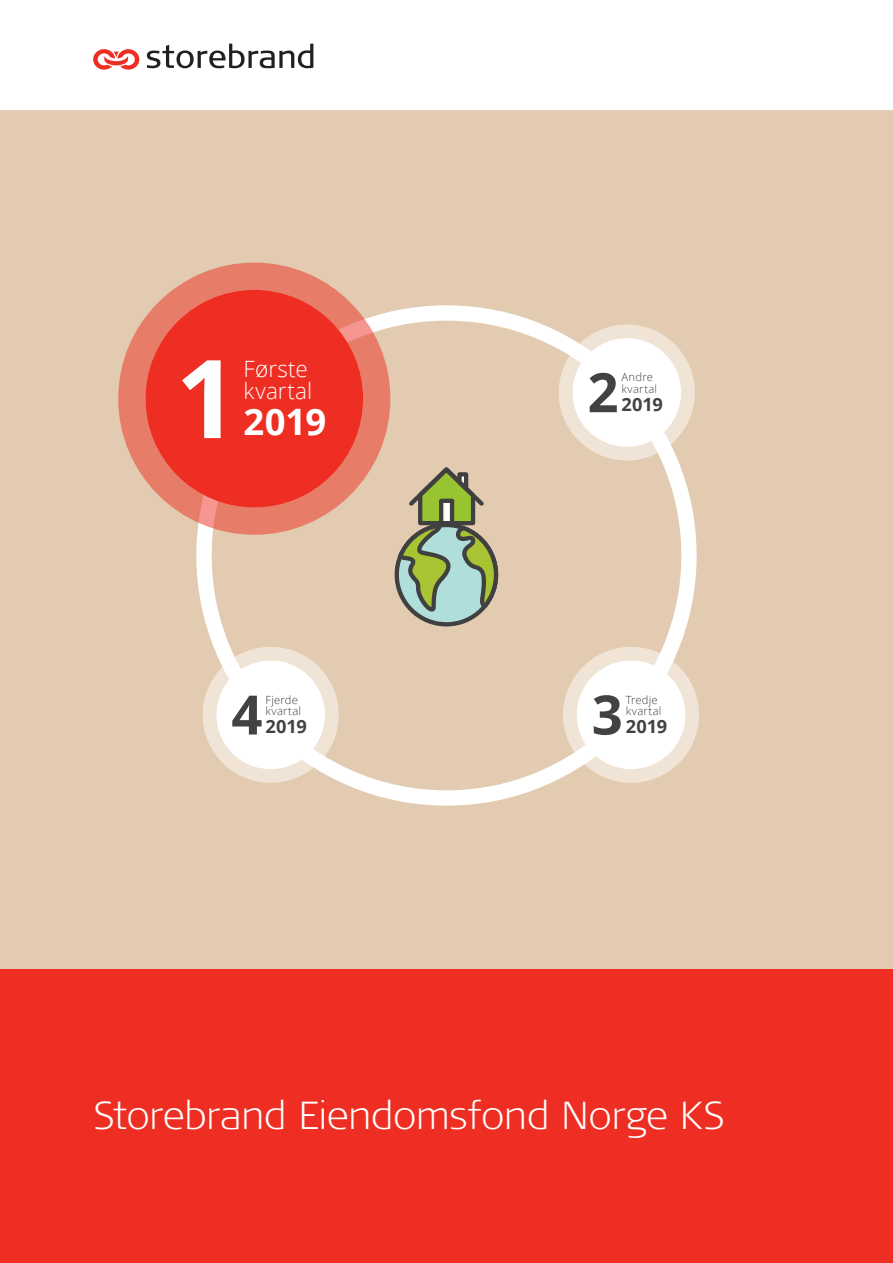
<style>
.page{position:relative;width:893px;height:1263px;background:#fff}
.page>*{position:absolute;margin:0;border:0;box-sizing:border-box;transform-origin:0 0}
.t1{font:700 108.9px "Open Sans";color:#fff}
.t2{font:700 54.45px "Open Sans";color:#414243}
._1_Hovedtittel_forsi{font:300 expanded 39px "Signa OT";letter-spacing:-.005em;color:#fff}
.t3{font:700 36.45px "Open Sans";color:#fff}
.t4{font:300 22.5px "Open Sans";letter-spacing:.01em;color:#fff}
.t5{font:700 18.15px "Open Sans";letter-spacing:.005em;color:#414243}
.t6{font:300 11.25px "Open Sans";letter-spacing:.02em;color:#414243}
</style>
<div class="page">
<div style="left:0;top:111px;width:893px;height:1076px;background:#e2cbb0"></div>
<div style="left:196px;top:305px;width:501px;height:501px;border:15px solid #fff;border-radius:50%"></div>
<svg style="left:397px;top:525px;width:99px;height:99px"></svg>
<svg style="left:395px;top:467px;width:104px;height:148px"></svg>
<div style="left:216px;top:660px;width:109px;height:109px;background:#fff;border-radius:50%"></div>
<div style="left:203px;top:647px;width:136px;height:136px;border:14px solid #fff;border-radius:50%"></div>
<div style="left:577px;top:660px;width:108px;height:109px;background:#fff;border-radius:50%"></div>
<div style="left:563px;top:647px;width:136px;height:136px;border:14px solid #fff;border-radius:50%"></div>
<div style="left:145px;top:290px;width:218px;height:217px;background:#ee2e22;border-radius:50%"></div>
<div style="left:118px;top:263px;width:272px;height:272px;border:27px solid #ee2e22;border-radius:50%"></div>
<div style="left:572px;top:338px;width:109px;height:109px;background:#fff;border-radius:50%"></div>
<div style="left:559px;top:324px;width:136px;height:136px;border:14px solid #fff;border-radius:50%"></div>
<div style="left:0;top:969px;width:893px;height:294px;background:#ee2e22"></div>
<svg style="left:93px;top:49px;width:47px;height:21px"></svg>
<svg style="left:147px;top:44px;width:166px;height:24px"></svg>
<p class="t1" style="left:176px;top:322px;width:64px">1</p>
<p class="t4" style="left:244px;top:353px;width:66px">Første</p>
<p class="t4" style="left:244px;top:375px;width:70px">kvartal</p>
<p class="t3" style="left:244px;top:396px;width:84px">2019</p>
<p class="t6" style="left:265px;top:692px;width:34px">Fjerde</p>
<p class="t6" style="left:265px;top:703px;width:37px">kvartal</p>
<p class="t2" style="left:231px;top:676px;width:33px">4</p>
<p class="t5" style="left:265px;top:714px;width:43px">2019</p>
<p class="t2" style="left:587px;top:354px;width:33px">2</p>
<p class="t6" style="left:621px;top:370px;width:33px">Andre</p>
<p class="t6" style="left:621px;top:381px;width:37px">kvartal</p>
<p class="t5" style="left:621px;top:391px;width:43px">2019</p>
<p class="t2" style="left:592px;top:676px;width:33px">3</p>
<p class="t6" style="left:626px;top:692px;width:34px">Tredje</p>
<p class="t6" style="left:626px;top:703px;width:37px">kvartal</p>
<p class="t5" style="left:626px;top:714px;width:43px">2019</p>
<p class="_1_Hovedtittel_forsi" style="left:94px;top:1092px;width:632px">Storebrand Eiendomsfond Norge KS</p>
</div>
